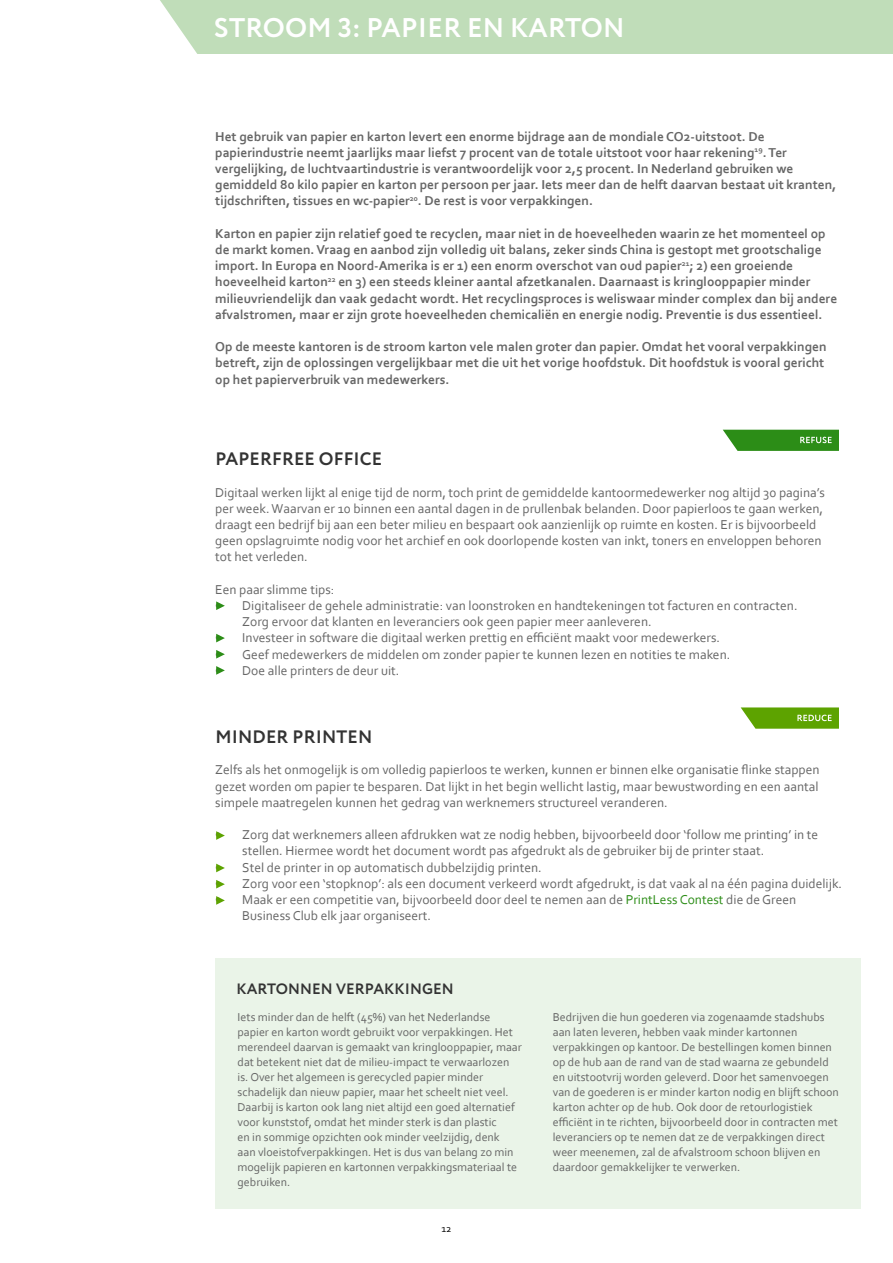
<style>
.page{position:relative;width:893px;height:1263px;background:#fff}
.page>*{position:absolute;margin:0;border:0;box-sizing:border-box;transform-origin:0 0}
.t1{font:700 27px "Circe";letter-spacing:.01em;color:#fff}
.t2{font:700 18px "Circe";letter-spacing:.01em;color:#333}
.t3{font:700 15px "Circe";letter-spacing:.01em;color:#333}
.t4{font:13.5px/16.2px "Corbel";color:#666}
.t5{font:700 13.5px/16.2px "Corbel";color:#666}
.t6{font:12px/15px "Corbel";color:#666}
.t7{font:10.5px "Corbel";color:#000}
.s1{color:#2c8d17}
</style>
<div class="page">
<div style="left:160px;top:0;width:733px;height:54px;background:#c0ddb9"></div>
<div style="left:215px;top:959px;width:645px;height:250px;background:#eaf4e8"></div>
<svg style="left:741px;top:707px;width:98px;height:22px;background:#75b026"></svg>
<svg style="left:216px;top:831px;width:9px;height:9px"></svg>
<svg style="left:216px;top:880px;width:9px;height:8px"></svg>
<svg style="left:216px;top:864px;width:9px;height:8px"></svg>
<svg style="left:216px;top:896px;width:9px;height:9px"></svg>
<svg style="left:723px;top:430px;width:116px;height:21px;background:#41982e"></svg>
<svg style="left:216px;top:601px;width:9px;height:9px"></svg>
<svg style="left:216px;top:634px;width:9px;height:8px"></svg>
<svg style="left:216px;top:650px;width:9px;height:9px"></svg>
<svg style="left:216px;top:666px;width:9px;height:9px"></svg>
<h1 class="t1" style="left:214px;top:9px;width:412px">STROOM 3: PAPIER EN KARTON</h1>
<p class="t5" style="left:215px;top:128px;width:623px">Het gebruik van papier en karton levert een enorme bijdrage aan de mondiale CO2-uitstoot. De papierindustrie neemt jaarlijks maar liefst 7 procent van de totale uitstoot voor haar rekening<sup>19</sup>. Ter vergelijking, de luchtvaartindustrie is verantwoordelijk voor 2,5 procent. In Nederland gebruiken we gemiddeld 80 kilo papier en karton per persoon per jaar. Iets meer dan de helft daarvan bestaat uit kranten, tijdschriften, tissues en wc-papier<sup>20</sup>. De rest is voor verpakkingen.</p>
<p class="t5" style="left:215px;top:225px;width:623px">Karton en papier zijn relatief goed te recyclen, maar niet in de hoeveelheden waarin ze het momenteel op de markt komen. Vraag en aanbod zijn volledig uit balans, zeker sinds China is gestopt met grootschalige import. In Europa en Noord-Amerika is er 1) een enorm overschot van oud papier<sup>21</sup>; 2) een groeiende hoeveelheid karton<sup>22</sup> en 3) een steeds kleiner aantal afzetkanalen. Daarnaast is kringlooppapier minder milieuvriendelijk dan vaak gedacht wordt. Het recyclingsproces is weliswaar minder complex dan bij andere afvalstromen, maar er zijn grote hoeveelheden chemicaliën en energie nodig. Preventie is dus essentieel.</p>
<p class="t5" style="left:215px;top:338px;width:613px">Op de meeste kantoren is de stroom karton vele malen groter dan papier. Omdat het vooral verpakkingen betreft, zijn de oplossingen vergelijkbaar met die uit het vorige hoofdstuk. Dit hoofdstuk is vooral gericht op het papierverbruik van medewerkers.</p>
<h2 class="t2" style="left:215px;top:447px;width:168px">PAPERFREE OFFICE</h2>
<p class="t4" style="left:215px;top:484px;width:611px">Digitaal werken lijkt al enige tijd de norm, toch print de gemiddelde kantoormedewerker nog altijd 30 pagina’s per week. Waarvan er 10 binnen een aantal dagen in de prullenbak belanden. Door papierloos te gaan werken, draagt een bedrijf bij aan een beter milieu en bespaart ook aanzienlijk op ruimte en kosten. Er is bijvoorbeeld geen opslagruimte nodig voor het archief en ook doorlopende kosten van inkt, toners en enveloppen behoren tot het verleden.</p>
<p class="t4" style="left:215px;top:581px;width:121px">Een paar slimme tips:</p>
<p class="t4" style="left:242px;top:597px;width:557px;text-indent:-27px">• Digitaliseer de gehele administratie: van loonstroken en handtekeningen tot facturen en contracten.<br>Zorg ervoor dat klanten en leveranciers ook geen papier meer aanleveren.</p>
<p class="t4" style="left:215px;top:629px;width:506px">• Investeer in software die digitaal werken prettig en efficiënt maakt voor medewerkers.</p>
<p class="t4" style="left:215px;top:646px;width:517px">• Geef medewerkers de middelen om zonder papier te kunnen lezen en notities te maken.</p>
<p class="t4" style="left:215px;top:662px;width:186px">• Doe alle printers de deur uit.</p>
<h2 class="t2" style="left:215px;top:724px;width:158px">MINDER PRINTEN</h2>
<p class="t4" style="left:215px;top:761px;width:606px;text-align:justify">Zelfs als het onmogelijk is om volledig papierloos te werken, kunnen er binnen elke organisatie flinke stappen gezet worden om papier te besparen. Dat lijkt in het begin wellicht lastig, maar bewustwording en een aantal simpele maatregelen kunnen het gedrag van werknemers structureel veranderen.</p>
<p class="t4" style="left:242px;top:826px;width:578px;text-indent:-27px">• Zorg dat werknemers alleen afdrukken wat ze nodig hebben, bijvoorbeeld door ‘follow me printing’ in te stellen. Hiermee wordt het document wordt pas afgedrukt als de gebruiker bij de printer staat.</p>
<p class="t4" style="left:215px;top:859px;width:328px">• Stel de printer in op automatisch dubbelzijdig printen.</p>
<p class="t4" style="left:215px;top:875px;width:628px">• Zorg voor een ‘stopknop’: als een document verkeerd wordt afgedrukt, is dat vaak al na één pagina duidelijk.</p>
<p class="t4" style="left:242px;top:891px;width:555px;text-indent:-27px">• Maak er een competitie van, bijvoorbeeld door deel te nemen aan de <span class="s1">PrintLess Contest</span> die de Green<br>Business Club elk jaar organiseert.</p>
<p class="t3" style="left:237px;top:979px;width:219px">KARTONNEN VERPAKKINGEN</p>
<p class="t6" style="left:238px;top:1009px;width:286px">Iets minder dan de helft (45%) van het Nederlandse papier en karton wordt gebruikt voor verpakkingen. Het merendeel daarvan is gemaakt van kringlooppapier, maar dat betekent niet dat de milieu-impact te verwaarlozen is. Over het algemeen is gerecycled papier minder schadelijk dan nieuw papier, maar het scheelt niet veel.<br>Daarbij is karton ook lang niet altijd een goed alternatief voor kunststof, omdat het minder sterk is dan plastic<br>en in sommige opzichten ook minder veelzijdig, denk<br>aan vloeistofverpakkingen. Het is dus van belang zo min mogelijk papieren en kartonnen verpakkingsmateriaal te gebruiken.</p>
<p class="t6" style="left:553px;top:1009px;width:288px">Bedrijven die hun goederen via zogenaamde stadshubs aan laten leveren, hebben vaak minder kartonnen verpakkingen op kantoor. De bestellingen komen binnen op de hub aan de rand van de stad waarna ze gebundeld en uitstootvrij worden geleverd. Door het samenvoegen van de goederen is er minder karton nodig en blijft schoon karton achter op de hub. Ook door de retourlogistiek efficiënt in te richten, bijvoorbeeld door in contracten met leveranciers op te nemen dat ze de verpakkingen direct weer meenemen, zal de afvalstroom schoon blijven en daardoor gemakkelijker te verwerken.</p>
<p class="t7" style="left:441px;top:1222px;width:12px">12</p>
</div>
